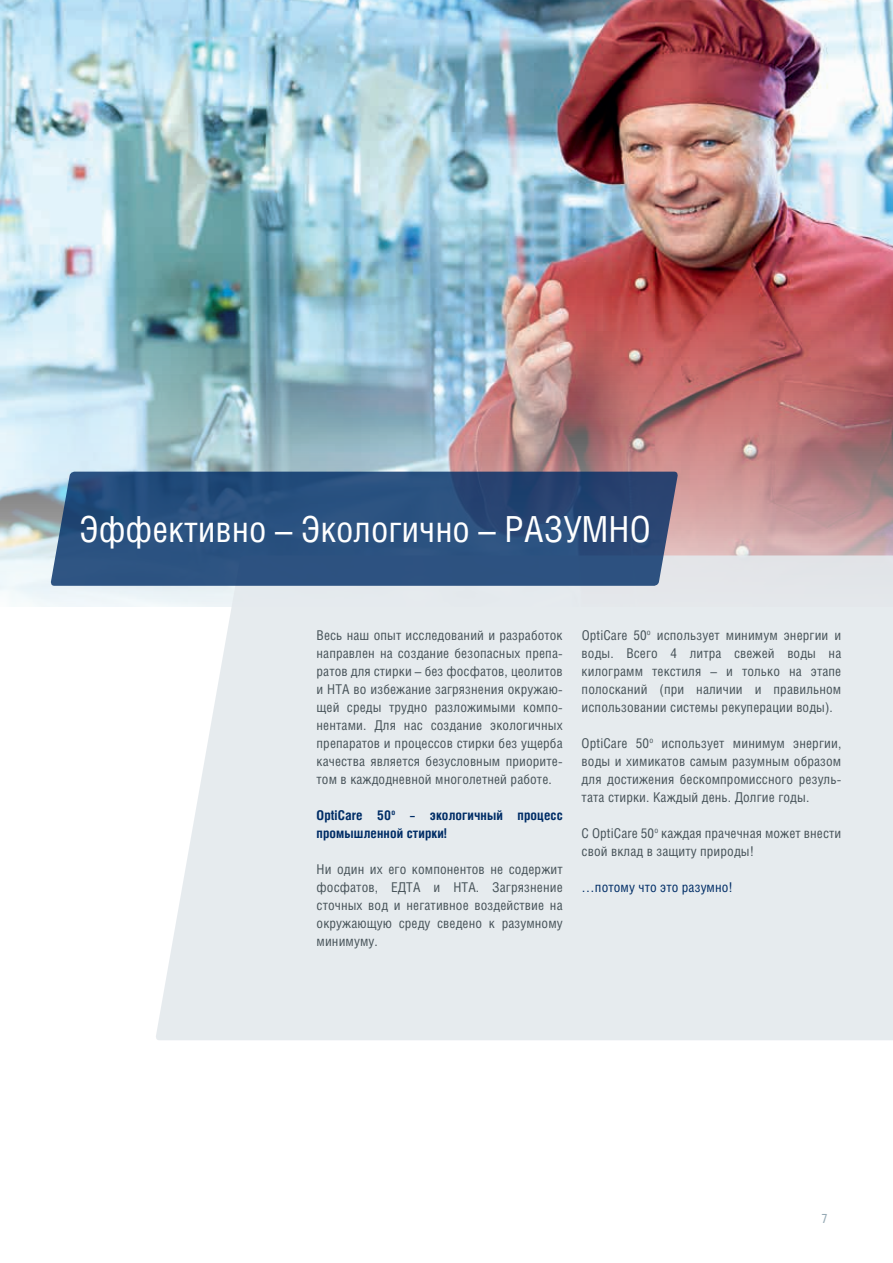
<style>
.page{position:relative;width:893px;height:1263px;background:#fff}
.page>*{position:absolute;margin:0;border:0;box-sizing:border-box;transform-origin:0 0}
.t1{font:36px "Helios Cond";color:#fff}
.t2{font:13.5px/18px "Helios Cond";letter-spacing:.01em;color:#475359;text-align:justify}
.t3{font:700 13.5px/18px "Helios Cond";letter-spacing:.01em;color:#002d66}
.t4{font:13.5px "Helios Cond";letter-spacing:.01em;color:#002d66}
.t5{font:13.5px "Info";color:#95a9b4}
</style>
<div class="page">
<img style="left:0;top:0;width:893px;height:606px">
<div style="left:155px;top:555px;width:738px;height:485px;background:#e6ebee"></div>
<svg style="left:50px;top:472px;width:628px;height:114px;background:#2e527f"></svg>
<h1 class="t1" style="left:79px;top:507px;width:573px">Эффективно – Экологично – РАЗУМНО</h1>
<p class="t2" style="left:317px;top:626px;width:248px">Весь наш опыт исследований и разработок направлен на создание безопасных препа&shy;ратов для стирки – без фосфатов, цеолитов и НТА во избежание загрязнения окружаю&shy;щей среды трудно разложимыми компо&shy;нентами. Для нас создание экологичных препаратов и процессов стирки без ущерба качества является безусловным приорите&shy;том в каждодневной многолетней работе.</p>
<p class="t3" style="left:317px;top:806px;width:248px">OptiCare 50<sup>o</sup> – экологичный процесс промышленной стирки!</p>
<p class="t2" style="left:317px;top:860px;width:248px">Ни один их его компонентов не содержит фосфатов, ЕДТА и НТА. Загрязнение сточных вод и негативное воздействие на окружающую среду сведено к разумному минимуму.</p>
<p class="t2" style="left:582px;top:626px;width:261px">OptiCare 50<sup>o</sup> использует минимум энергии и воды. Всего 4 литра свежей воды на килограмм текстиля – и только на этапе полосканий (при наличии и правильном использовании системы рекуперации воды).</p>
<p class="t2" style="left:582px;top:734px;width:261px">OptiCare 50<sup>o</sup> использует минимум энергии, воды и химикатов самым разумным образом для достижения бескомпромиссного резуль&shy;тата стирки. Каждый день. Долгие годы.</p>
<p class="t2" style="left:582px;top:824px;width:261px">С OptiCare 50<sup>o</sup> каждая прачечная может внести свой вклад в защиту природы!</p>
<p class="t4" style="left:582px;top:879px;width:153px">…потому что это разумно!</p>
<p class="t5" style="left:821px;top:1210px;width:8px">7</p>
</div>
